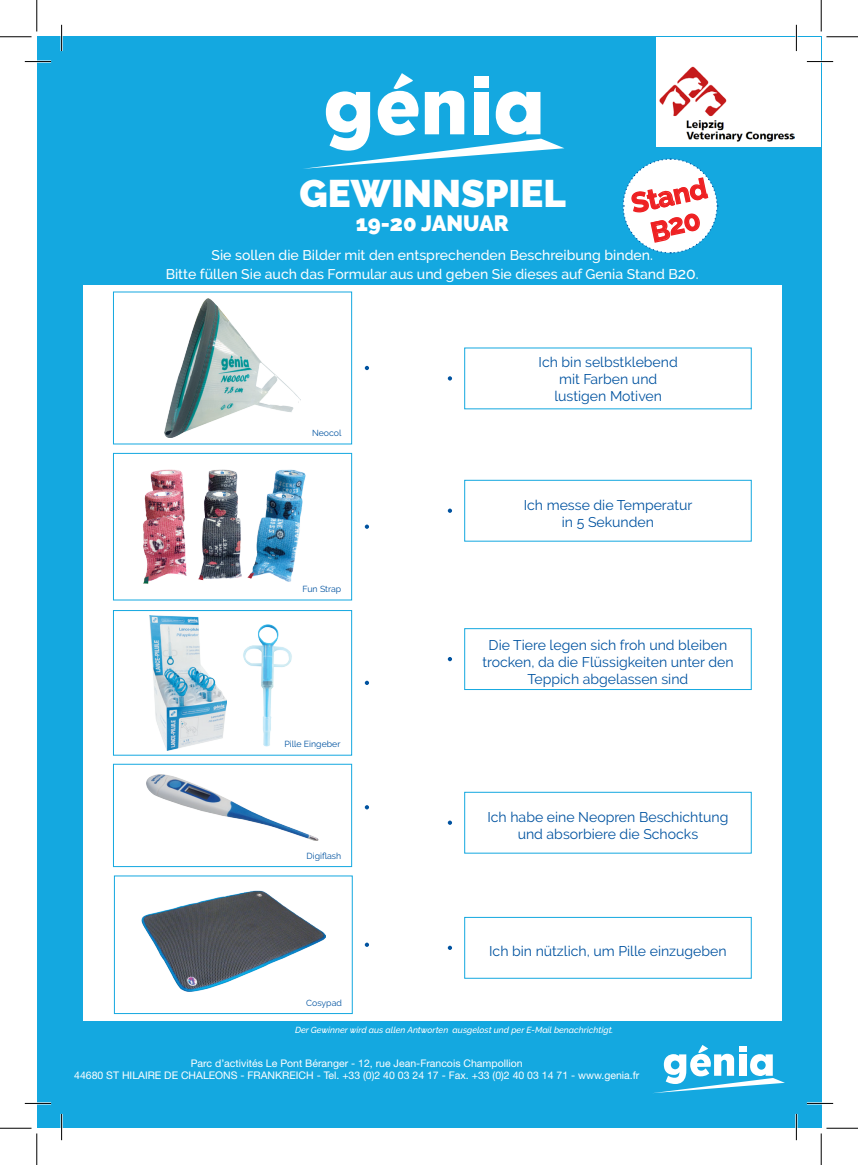
<style>
.page{position:relative;width:858px;height:1165px;background:#fff}
.page>*{position:absolute;margin:0;border:0;box-sizing:border-box;transform-origin:0 0}
.t1{font:900 38.32px "Raleway";color:#fff}
.Message{font:700 27.3px "Raleway";color:#ee2123}
.t2{font:900 22.05px "Raleway";color:#fff}
.t3{font:14px/16.8px "Raleway";color:#0153a0;text-align:center}
.t4{font:500 14px "Raleway";color:#fff}
.t5{font:10.5px "Helvetica Neue LT Std";color:#fff}
.t6{font:italic 500 8.75px "Raleway";color:#fff}
.t7{font:8.75px "Raleway";color:#0153a0}
.s1{font-size:15.75px}
</style>
<div class="page">
<div style="left:37px;top:37px;width:784px;height:1091px;background:#14a8e0"></div>
<div style="left:83px;top:285px;width:698px;height:735px;background:#fff"></div>
<svg style="left:303px;top:73px;width:261px;height:96px"></svg>
<svg style="left:654px;top:1045px;width:130px;height:48px"></svg>
<svg style="left:447px;top:509px;width:5px;height:4px"></svg>
<svg style="left:447px;top:376px;width:5px;height:5px"></svg>
<svg style="left:447px;top:657px;width:5px;height:4px"></svg>
<svg style="left:447px;top:820px;width:5px;height:5px"></svg>
<svg style="left:447px;top:946px;width:5px;height:4px"></svg>
<div style="left:464px;top:917px;width:287px;height:61px;border:1px solid #14a8e0"></div>
<div style="left:464px;top:480px;width:287px;height:61px;border:1px solid #14a8e0"></div>
<div style="left:464px;top:628px;width:287px;height:62px;border:1px solid #14a8e0"></div>
<div style="left:464px;top:792px;width:287px;height:61px;border:1px solid #14a8e0"></div>
<svg style="left:364px;top:366px;width:5px;height:4px"></svg>
<div style="left:113px;top:292px;width:239px;height:152px;background:#fff;border:1px solid #14a8e0"></div>
<img style="left:165px;top:298px;width:135px;height:140px">
<svg style="left:364px;top:525px;width:5px;height:4px"></svg>
<img style="left:143px;top:469px;width:163px;height:115px">
<div style="left:113px;top:453px;width:239px;height:147px;border:1px solid #14a8e0"></div>
<svg style="left:364px;top:681px;width:5px;height:4px"></svg>
<img style="left:243px;top:624px;width:49px;height:123px">
<img style="left:149px;top:615px;width:78px;height:135px">
<div style="left:113px;top:610px;width:239px;height:146px;border:1px solid #14a8e0"></div>
<svg style="left:364px;top:805px;width:5px;height:4px"></svg>
<img style="left:146px;top:774px;width:172px;height:66px">
<div style="left:113px;top:764px;width:239px;height:103px;border:1px solid #14a8e0"></div>
<svg style="left:364px;top:943px;width:5px;height:4px"></svg>
<img style="left:141px;top:891px;width:184px;height:101px">
<div style="left:114px;top:875px;width:238px;height:139px;border:1px solid #14a8e0"></div>
<div style="left:656px;top:37px;width:165px;height:109px;background:#fff"></div>
<img style="left:659px;top:67px;width:134px;height:74px">
<hr style="left:25px;top:60px;width:26px;height:3px;background:#fff">
<hr style="left:25px;top:1102px;width:26px;height:2px;background:#fff">
<hr style="left:806px;top:1102px;width:26px;height:2px;background:#fff">
<hr style="left:60px;top:25px;width:3px;height:26px;background:#fff">
<hr style="left:60px;top:1114px;width:3px;height:26px;background:#fff">
<hr style="left:795px;top:1114px;width:2px;height:26px;background:#fff">
<svg style="left:25px;top:61px;width:26px;height:1px"></svg>
<svg style="left:806px;top:61px;width:26px;height:1px"></svg>
<svg style="left:25px;top:1103px;width:26px;height:1px"></svg>
<svg style="left:806px;top:1103px;width:26px;height:1px"></svg>
<svg style="left:61px;top:25px;width:1px;height:26px"></svg>
<svg style="left:61px;top:1114px;width:1px;height:26px"></svg>
<svg style="left:795px;top:25px;width:1px;height:26px"></svg>
<svg style="left:795px;top:1114px;width:1px;height:26px"></svg>
<hr style="left:0;top:36px;width:32px;height:1px;background:#000">
<hr style="left:826px;top:36px;width:31px;height:1px;background:#000">
<hr style="left:0;top:1128px;width:32px;height:1px;background:#000">
<hr style="left:826px;top:1128px;width:31px;height:1px;background:#000">
<hr style="left:36px;top:0;width:1px;height:32px;background:#000">
<hr style="left:36px;top:1133px;width:1px;height:32px;background:#000">
<hr style="left:820px;top:0;width:1px;height:32px;background:#000">
<hr style="left:820px;top:1133px;width:1px;height:32px;background:#000">
<svg style="left:622px;top:158px;width:96px;height:96px"></svg>
<p class="t1" style="left:299px;top:172px;width:268px">GEWINNSPIEL</p>
<p class="t2" style="left:355px;top:210px;width:154px">19-20 JANUAR</p>
<p class="Message" style="left:628px;top:188px;width:78px;rotate:-12deg">Stand</p>
<p class="t4" style="left:211px;top:247px;width:442px">Sie sollen die Bilder mit den entsprechenden Beschreibung binden.</p>
<p class="t4" style="left:166px;top:266px;width:534px">Bitte füllen Sie auch das Formular aus und geben Sie dieses auf Genia Stand B<span class="s1">20</span>.</p>
<p class="t7" style="left:312px;top:428px;width:31px">Neocol</p>
<p class="t7" style="left:302px;top:584px;width:40px">Fun Strap</p>
<p class="t7" style="left:284px;top:738px;width:57px">Pille Eingeber</p>
<p class="t7" style="left:306px;top:850px;width:36px">Digiflash</p>
<p class="t3" style="left:538px;top:353px;width:141px">Ich bin selbstklebend</p>
<p class="t3" style="left:559px;top:370px;width:100px">mit Farben und</p>
<p class="t3" style="left:554px;top:387px;width:109px">lustigen Motiven</p>
<p class="t3" style="left:523px;top:497px;width:170px">Ich messe die Temperatur</p>
<p class="t3" style="left:561px;top:514px;width:94px">in 5 Sekunden</p>
<p class="t3" style="left:488px;top:637px;width:240px">Die Tiere legen sich froh und bleiben</p>
<p class="t3" style="left:482px;top:654px;width:252px">trocken, da die Flüssigkeiten unter den<br>Teppich abgelassen sind</p>
<p class="t3" style="left:487px;top:809px;width:242px">Ich habe eine Neopren Beschichtung</p>
<p class="t3" style="left:517px;top:826px;width:182px">und absorbiere die Schocks</p>
<p class="t3" style="left:489px;top:942px;width:239px">Ich bin nützlich, um Pille einzugeben</p>
<p class="t7" style="left:306px;top:997px;width:37px">Cosypad</p>
<p class="t6" style="left:295px;top:1024px;width:320px">Der Gewinner wird aus allen Antworten ausgelost und per E-Mail benachrichtigt.</p>
<p class="t5" style="left:191px;top:1056px;width:333px">Parc d’activités Le Pont Béranger - 12, rue Jean-Francois Champollion</p>
<p class="t5" style="left:74px;top:1069px;width:566px">44680 ST HILAIRE DE CHALEONS - FRANKREICH - Tel. +33 (0)2 40 03 24 17 - Fax. +33 (0)2 40 03 14 71 - www.genia.fr</p>
</div>
